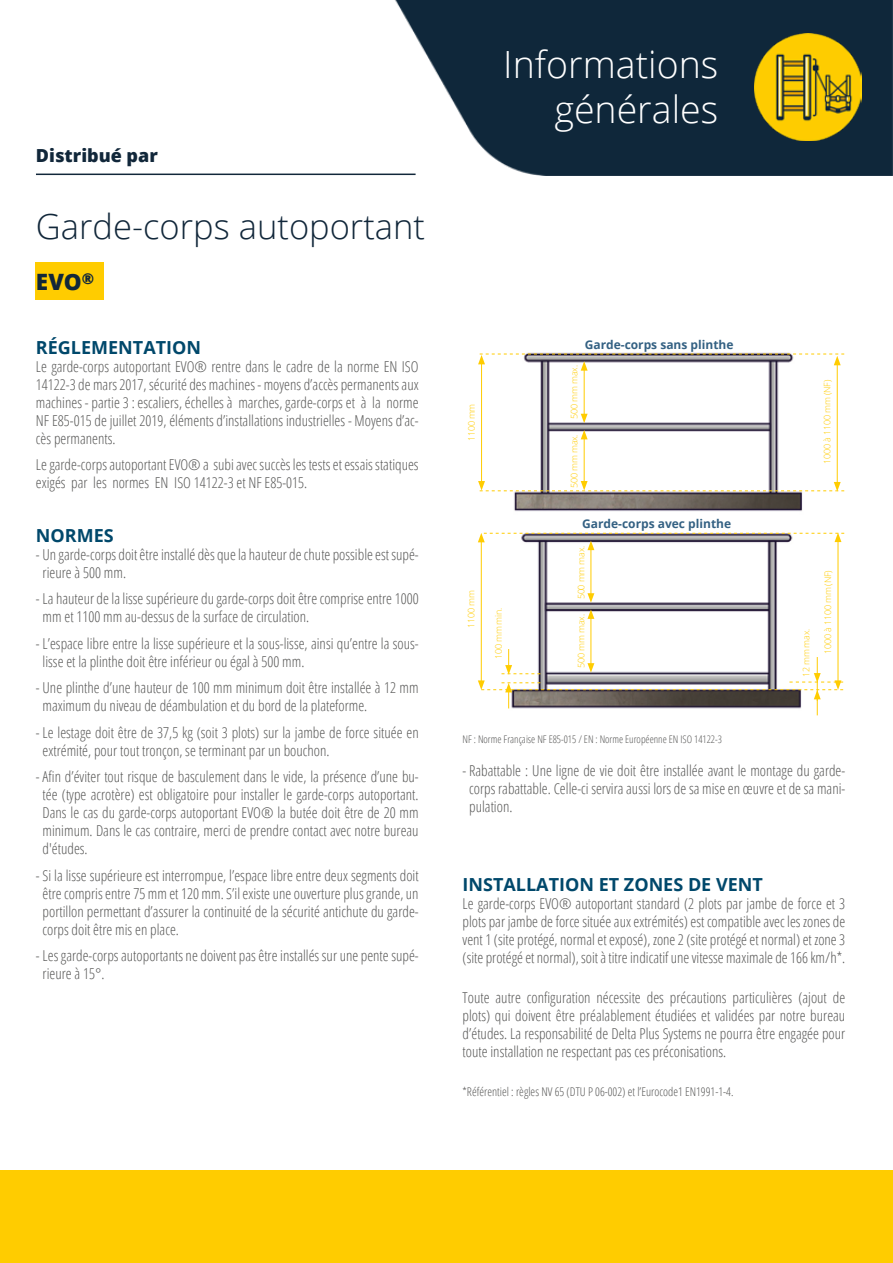
<style>
.page{position:relative;width:893px;height:1263px;background:#fff}
.page>*{position:absolute;margin:0;border:0;box-sizing:border-box;transform-origin:0 0}
.t1{font:300 37.5px/45px "Open Sans";color:#fff;text-align:right}
.t2{font:300 34.5px "Open Sans";color:#11273a}
.t3{font:800 22.5px "Open Sans";color:#11273a}
.t4{font:700 18px "Open Sans";color:#00486b}
.t5{font:800 18px "Open Sans";color:#11273a}
.t6{font:300 condensed 15px/18px "Open Sans";color:#575756}
.t7{font:300 condensed 12px "Open Sans";color:#575756}
.t8{font:700 12px "Open Sans";color:#346183}
.t9{font:300 condensed 10.5px "Open Sans";color:#575756}
.t10{font:300 9px "Open Sans";letter-spacing:-.02em;color:#fc0}
</style>
<div class="page">
<img style="left:296px;top:0;width:597px;height:175px">
<div style="left:423px;top:0;width:393px;height:137px;background:#0f273a"></div>
<hr style="left:36px;top:174px;width:380px;height:1px;background:#11273a">
<div style="left:0;top:1170px;width:893px;height:93px;background:#fc0"></div>
<img style="left:755px;top:34px;width:106px;height:106px">
<img style="left:492px;top:532px;width:335px;height:184px">
<img style="left:492px;top:352px;width:335px;height:159px">
<div style="left:36px;top:262px;width:68px;height:38px;background:#fc0"></div>
<hr style="left:584px;top:368px;width:1px;height:48px;background:#fc0">
<svg style="left:581px;top:414px;width:7px;height:9px"></svg>
<hr style="left:584px;top:437px;width:1px;height:46px;background:#fc0">
<svg style="left:581px;top:430px;width:7px;height:9px"></svg>
<hr style="left:591px;top:548px;width:1px;height:48px;background:#fc0">
<svg style="left:587px;top:593px;width:7px;height:10px"></svg>
<hr style="left:591px;top:616px;width:1px;height:49px;background:#fc0">
<svg style="left:587px;top:609px;width:7px;height:10px"></svg>
<hr style="left:481px;top:362px;width:1px;height:121px;background:#fc0">
<hr style="left:481px;top:540px;width:1px;height:143px;background:#fc0">
<hr style="left:837px;top:363px;width:1px;height:121px;background:#fc0">
<svg style="left:478px;top:354px;width:366px;height:17px"></svg>
<svg style="left:478px;top:481px;width:366px;height:10px"></svg>
<hr style="left:838px;top:540px;width:1px;height:143px;background:#fc0">
<svg style="left:478px;top:533px;width:366px;height:17px"></svg>
<svg style="left:478px;top:649px;width:365px;height:66px"></svg>
<p class="t5" style="left:36px;top:142px;width:123px">Distribué par</p>
<h2 class="t2" style="left:36px;top:203px;width:391px">Garde-corps autoportant</h2>
<h3 class="t3" style="left:36px;top:264px;width:60px">EVO<sup>®</sup></h3>
<p class="t4" style="left:36px;top:335px;width:167px">RÉGLEMENTATION</p>
<p class="t6" style="left:36px;top:357px;width:384px;text-align:justify">Le garde-corps autoportant EVO® rentre dans le cadre de la norme EN ISO 14122-3 de mars 2017, sécurité des machines - moyens d’accès permanents aux machines - partie 3 : escaliers, échelles à marches, garde-corps et à la norme NF E85-015 de juillet 2019, éléments d’installations industrielles - Moyens d’ac&shy;cès permanents.</p>
<p class="t6" style="left:36px;top:456px;width:384px">Le garde-corps autoportant EVO® a subi avec succès les tests et essais statiques exigés par les normes EN ISO 14122-3 et NF E85-015.</p>
<p class="t4" style="left:36px;top:522px;width:79px">NORMES</p>
<p class="t6" style="left:43px;top:545px;width:378px;text-indent:-7px">- Un garde-corps doit être installé dès que la hauteur de chute possible est supé&shy;rieure à 500 mm.</p>
<p class="t6" style="left:43px;top:589px;width:378px;text-indent:-7px">- La hauteur de la lisse supérieure du garde-corps doit être comprise entre 1000 mm et 1100 mm au-dessus de la surface de circulation.</p>
<p class="t6" style="left:43px;top:634px;width:378px;text-indent:-7px">- L’espace libre entre la lisse supérieure et la sous-lisse, ainsi qu’entre la sous&shy;lisse et la plinthe doit être inférieur ou égal à 500 mm.</p>
<p class="t6" style="left:43px;top:678px;width:378px;text-indent:-7px">- Une plinthe d’une hauteur de 100 mm minimum doit être installée à 12 mm maximum du niveau de déambulation et du bord de la plateforme.</p>
<p class="t6" style="left:43px;top:723px;width:378px;text-indent:-7px">- Le lestage doit être de 37,5 kg (soit 3 plots) sur la jambe de force située en extrémité, pour tout tronçon, se terminant par un bouchon.</p>
<p class="t6" style="left:43px;top:767px;width:378px;text-align:justify;text-indent:-7px">- Afin d’éviter tout risque de basculement dans le vide, la présence d’une bu&shy;tée (type acrotère) est obligatoire pour installer le garde-corps autoportant.<br>Dans le cas du garde-corps autoportant EVO® la butée doit être de 20 mm minimum. Dans le cas contraire, merci de prendre contact avec notre bureau d'études.</p>
<p class="t6" style="left:43px;top:866px;width:378px;text-align:justify;text-indent:-7px">- Si la lisse supérieure est interrompue, l’espace libre entre deux segments doit être compris entre 75 mm et 120 mm. S’il existe une ouverture plus grande, un portillon permettant d’assurer la continuité de la sécurité antichute du garde&shy;corps doit être mis en place.</p>
<p class="t6" style="left:43px;top:946px;width:378px;text-indent:-7px">- Les garde-corps autoportants ne doivent pas être installés sur une pente supé&shy;rieure à 15°.</p>
<h1 class="t1" style="left:503px;top:41px;width:216px">Informations générales</h1>
<p class="t10" style="left:465px;top:441px;width:39px;rotate:-90deg">1100 mm</p>
<p class="t10" style="left:465px;top:628px;width:39px;rotate:-90deg">1100 mm</p>
<p class="t10" style="left:492px;top:659px;width:53px;rotate:-90deg">100 mm min.</p>
<p class="t8" style="left:585px;top:337px;width:150px">Garde-corps sans plinthe</p>
<p class="t10" style="left:568px;top:419px;width:55px;rotate:-90deg">500 mm max.</p>
<p class="t10" style="left:568px;top:488px;width:55px;rotate:-90deg">500 mm max.</p>
<p class="t8" style="left:582px;top:515px;width:151px">Garde-corps avec plinthe</p>
<p class="t10" style="left:575px;top:599px;width:55px;rotate:-90deg">500 mm max.</p>
<p class="t10" style="left:575px;top:668px;width:55px;rotate:-90deg">500 mm max.</p>
<p class="t9" style="left:463px;top:732px;width:261px">NF : Norme Française NF E85-015 / EN : Norme Européenne EN ISO 14122-3</p>
<p class="t10" style="left:821px;top:463px;width:85px;rotate:-90deg">1000 à 1100 mm (NF)</p>
<p class="t10" style="left:800px;top:677px;width:50px;rotate:-90deg">12 mm max.</p>
<p class="t10" style="left:822px;top:654px;width:85px;rotate:-90deg">1000 à 1100 mm (NF)</p>
<p class="t6" style="left:469px;top:761px;width:378px;text-align:justify;text-indent:-7px">- Rabattable : Une ligne de vie doit être installée avant le montage du garde&shy;corps rabattable. Celle-ci servira aussi lors de sa mise en œuvre et de sa mani&shy;pulation.</p>
<p class="t4" style="left:463px;top:872px;width:302px">INSTALLATION ET ZONES DE VENT</p>
<p class="t6" style="left:463px;top:894px;width:384px;text-align:justify">Le garde-corps EVO® autoportant standard (2 plots par jambe de force et 3 plots par jambe de force située aux extrémités) est compatible avec les zones de vent 1 (site protégé, normal et exposé), zone 2 (site protégé et normal) et zone 3 (site protégé et normal), soit à titre indicatif une vitesse maximale de 166 km/h*.</p>
<p class="t6" style="left:463px;top:988px;width:384px;text-align:justify">Toute autre configuration nécessite des précautions particulières (ajout de plots) qui doivent être préalablement étudiées et validées par notre bureau d’études. La responsabilité de Delta Plus Systems ne pourra être engagée pour toute installation ne respectant pas ces préconisations.</p>
<p class="t7" style="left:463px;top:1083px;width:272px">*Référentiel : règles NV 65 (DTU P 06-002) et l’Eurocode1 EN1991-1-4.</p>
</div>
